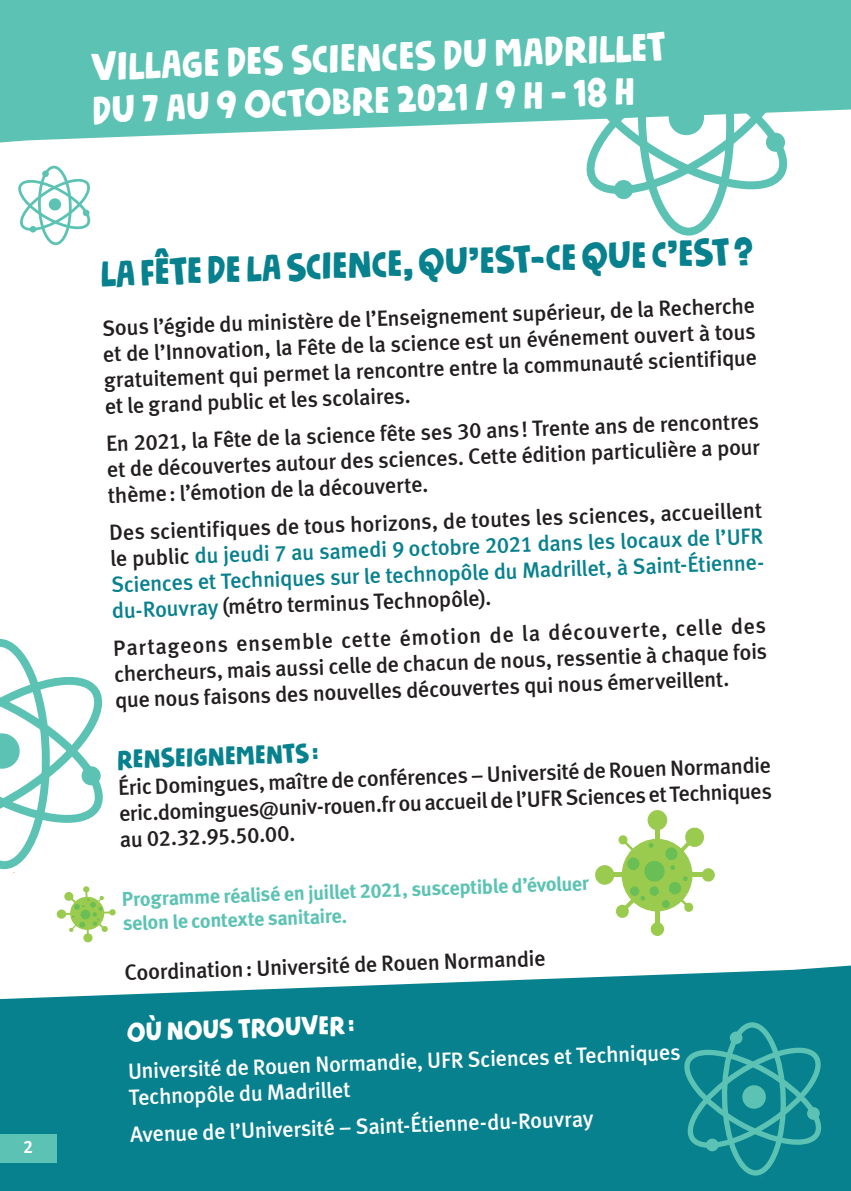
<style>
.page{position:relative;width:851px;height:1191px;background:#fff}
.page>*{position:absolute;margin:0;border:0;box-sizing:border-box;transform-origin:0 0}
.t1{font:42px "Nickname DEMO";color:#fff}
.t2{font:40.6px "Nickname DEMO";color:#fff}
.t3{font:40px "Nickname DEMO";color:#08818e}
.t4{font:28px "Nickname DEMO";color:#08818e}
.t5{font:28px "Nickname DEMO";color:#fff}
.t6{font:22px/26px "Meta Medium LF";color:#231f20;text-align:justify}
.t7{font:22px/26px "Meta Medium LF";color:#08818e}
.t8{font:22px/26px "Meta Medium LF";color:#fff}
.t9{font:20px/24px "Meta Bold LF";color:#5cc3b4}
.t10{font:18px "Meta Bold LF";color:#fff;scale:.95 1}
.s1{color:#231f20}
</style>
<div class="page">
<svg style="left:0;top:965px;width:850px;height:226px;background:#1f8c98"></svg>
<svg style="left:586px;top:142px;width:202px;height:97px"></svg>
<svg style="left:0;top:0;width:850px;height:142px;background:#6bc8bb"></svg>
<div style="left:0;top:1134px;width:57px;height:28px;background:#5cc3b4"></div>
<svg style="left:680px;top:1022px;width:143px;height:156px;background:#1d9197"></svg>
<svg style="left:0;top:639px;width:103px;height:234px"></svg>
<svg style="left:18px;top:166px;width:73px;height:81px"></svg>
<div style="left:701px;top:868px;width:13px;height:13px;background:#9acb4e;border-radius:50%"></div>
<div style="left:595px;top:865px;width:19px;height:19px;background:#9acb4e;border-radius:50%"></div>
<hr style="left:611px;top:873px;width:92px;height:4px;background:#9acb4e">
<div style="left:650px;top:922px;width:14px;height:14px;background:#9acb4e;border-radius:50%"></div>
<div style="left:647px;top:810px;width:20px;height:20px;background:#9acb4e;border-radius:50%"></div>
<hr style="left:655px;top:827px;width:4px;height:96px;background:#9acb4e">
<svg style="left:615px;top:826px;width:89px;height:92px"></svg>
<div style="left:83px;top:933px;width:10px;height:9px;background:#9acb4e;border-radius:50%"></div>
<div style="left:109px;top:909px;width:7px;height:6px;background:#9acb4e;border-radius:50%"></div>
<div style="left:57px;top:909px;width:9px;height:9px;background:#9acb4e;border-radius:50%"></div>
<svg style="left:64px;top:886px;width:46px;height:48px"></svg>
<p class="t10" style="left:24px;top:1136px;width:12px">2</p>
<h1 class="t1" style="left:90px;top:40px;width:577px;rotate:-2deg">VILLAGE DES SCIENCES DU MADRILLET</h1>
<h2 class="t2" style="left:91px;top:84px;width:544px;rotate:-2deg">DU 7 AU 9 OCTOBRE 2021 / 9 H – 18 H</h2>
<h3 class="t3" style="left:99px;top:248px;width:654px;rotate:-2deg">LA FÊTE DE LA SCIENCE, QU’EST-CE QUE C’EST?</h3>
<p class="t6" style="left:102px;top:315px;width:654px;rotate:-2deg">Sous l’égide du ministère de l’Enseignement supérieur, de la Recherche et de l’Innovation, la Fête de la science est un événement ouvert à tous gratuitement qui permet la rencontre entre la communauté scientifique et le grand public et les scolaires.</p>
<p class="t6" style="left:106px;top:430px;width:654px;rotate:-2deg">En 2021, la Fête de la science fête ses 30 ans! Trente ans de rencontres et de découvertes autour des sciences. Cette édition particulière a pour thème: l’émotion de la découverte.</p>
<p class="t7" style="left:109px;top:519px;width:658px;rotate:-2deg"><span class="s1">Des scientifiques de tous horizons, de toutes les sciences, accueillent le public</span> du jeudi 7 au samedi 9 octobre 2021 dans les locaux de l’UFR Sciences et Techniques sur le technopôle du Madrillet, à Saint-Étienne&shy;du-Rouvray <span class="s1">(métro terminus Technopôle).</span></p>
<p class="t6" style="left:113px;top:635px;width:654px;rotate:-2deg">Partageons ensemble cette émotion de la découverte, celle des chercheurs, mais aussi celle de chacun de nous, ressentie à chaque fois que nous faisons des nouvelles découvertes qui nous émerveillent.</p>
<p class="t4" style="left:116px;top:741px;width:203px;rotate:-2deg">RENSEIGNEMENTS:</p>
<p class="t6" style="left:118px;top:774px;width:654px;rotate:-2deg">Éric Domingues, maître de conférences – Université de Rouen Normandie eric.domingues@univ-rouen.fr ou accueil de l’UFR Sciences et Techniques au 02.32.95.50.00.</p>
<p class="t9" style="left:122px;top:887px;width:468px;rotate:-2deg">Programme réalisé en juillet 2021, susceptible d’évoluer selon le contexte sanitaire.</p>
<p class="t6" style="left:124px;top:959px;width:422px;rotate:-2deg">Coordination: Université de Rouen Normandie</p>
<p class="t5" style="left:126px;top:1014px;width:229px;rotate:-2deg">OÙ NOUS TROUVER:</p>
<p class="t8" style="left:128px;top:1058px;width:554px;rotate:-2deg">Université de Rouen Normandie, UFR Sciences et Techniques<br>Technopôle du Madrillet</p>
<p class="t8" style="left:130px;top:1121px;width:465px;rotate:-2deg">Avenue de l’Université – Saint-Étienne-du-Rouvray</p>
</div>
